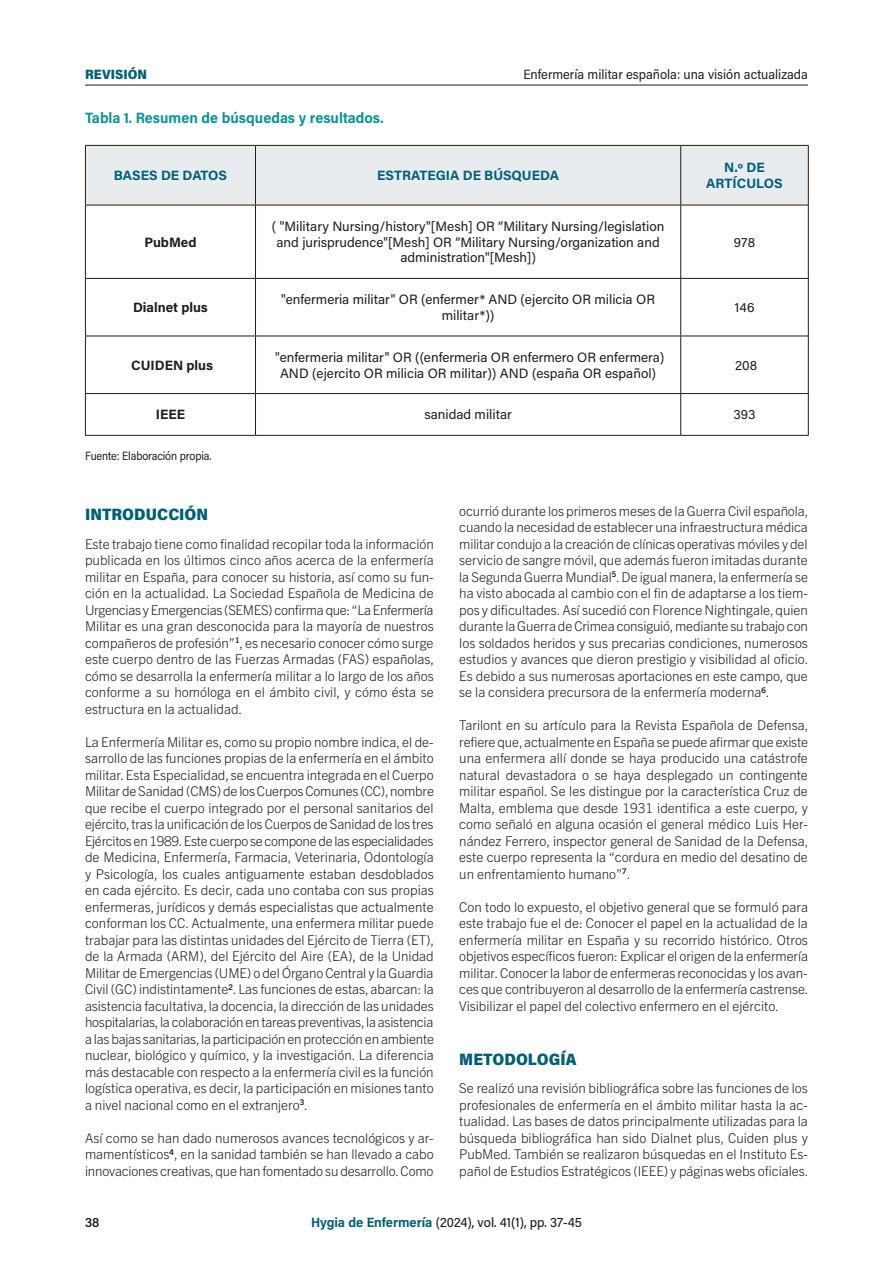
<style>
.page{position:relative;width:893px;height:1263px;background:#fff}
.page>*{position:absolute;margin:0;border:0;box-sizing:border-box;transform-origin:0 0}
.t1{font:900 16.5px "Acumin Pro Semi Cond";color:#006074}
.t2{font:700 15px "Acumin Pro Semi Cond";color:#099396}
.t3{font:300 13.5px/16.5px "Trade Gothic Next LT Pro";color:#1d1d1b;text-align:justify}
.t4{font:13.5px/15.8px "Acumin Pro";color:#1d1d1b;text-align:center}
.t5{font:13.5px "Acumin Pro Semi Cond";color:#1d1d1b}
.t6{font:700 13.5px/15.8px "Acumin Pro";color:#006074;text-align:center}
.t7{font:500 13.5px "Acumin Pro Semi Cond";color:#1d1d1b}
.t8{font:700 13.5px "Acumin Pro";color:#1d1d1b}
.t9{font:900 13.5px "Acumin Pro Semi Cond";color:#006074}
.t10{font:600 13.5px "Acumin Pro Semi Cond";color:#1d1d1b}
.t11{font:12px "Acumin Pro Semi Cond";letter-spacing:-.01em;color:#1d1d1b;scale:.95 1}
.s1{font-weight:700;color:#006074}
</style>
<div class="page">
<hr style="left:85px;top:85px;width:723px;height:1px;background:#1d1d1b">
<div style="left:86px;top:146px;width:722px;height:59px;background:#e8ecef"></div>
<hr style="left:85px;top:205px;width:1px;height:73px;background:#1d1d1b">
<hr style="left:255px;top:205px;width:1px;height:73px;background:#1d1d1b">
<hr style="left:680px;top:205px;width:1px;height:73px;background:#1d1d1b">
<hr style="left:808px;top:205px;width:1px;height:73px;background:#1d1d1b">
<hr style="left:85px;top:279px;width:1px;height:57px;background:#1d1d1b">
<hr style="left:255px;top:279px;width:1px;height:57px;background:#1d1d1b">
<hr style="left:680px;top:279px;width:1px;height:57px;background:#1d1d1b">
<hr style="left:808px;top:279px;width:1px;height:57px;background:#1d1d1b">
<hr style="left:85px;top:336px;width:1px;height:57px;background:#1d1d1b">
<hr style="left:255px;top:336px;width:1px;height:57px;background:#1d1d1b">
<hr style="left:680px;top:336px;width:1px;height:57px;background:#1d1d1b">
<hr style="left:808px;top:336px;width:1px;height:57px;background:#1d1d1b">
<hr style="left:85px;top:394px;width:1px;height:41px;background:#1d1d1b">
<hr style="left:255px;top:394px;width:1px;height:41px;background:#1d1d1b">
<hr style="left:680px;top:394px;width:1px;height:41px;background:#1d1d1b">
<hr style="left:808px;top:394px;width:1px;height:41px;background:#1d1d1b">
<hr style="left:85px;top:145px;width:170px;height:1px;background:#1d1d1b">
<hr style="left:85px;top:146px;width:1px;height:59px;background:#1d1d1b">
<hr style="left:255px;top:145px;width:426px;height:1px;background:#1d1d1b">
<hr style="left:255px;top:146px;width:1px;height:59px;background:#1d1d1b">
<hr style="left:681px;top:145px;width:128px;height:1px;background:#1d1d1b">
<hr style="left:680px;top:146px;width:1px;height:59px;background:#1d1d1b">
<hr style="left:808px;top:146px;width:1px;height:59px;background:#1d1d1b">
<hr style="left:85px;top:205px;width:170px;height:1px;background:#1d1d1b">
<hr style="left:255px;top:205px;width:426px;height:1px;background:#1d1d1b">
<hr style="left:681px;top:205px;width:128px;height:1px;background:#1d1d1b">
<hr style="left:85px;top:278px;width:170px;height:1px;background:#1d1d1b">
<hr style="left:255px;top:278px;width:426px;height:1px;background:#1d1d1b">
<hr style="left:681px;top:278px;width:128px;height:1px;background:#1d1d1b">
<hr style="left:85px;top:336px;width:170px;height:1px;background:#1d1d1b">
<hr style="left:255px;top:336px;width:426px;height:1px;background:#1d1d1b">
<hr style="left:681px;top:336px;width:128px;height:1px;background:#1d1d1b">
<hr style="left:85px;top:393px;width:170px;height:1px;background:#1d1d1b">
<hr style="left:255px;top:393px;width:426px;height:1px;background:#1d1d1b">
<hr style="left:681px;top:393px;width:128px;height:1px;background:#1d1d1b">
<hr style="left:85px;top:435px;width:170px;height:1px;background:#1d1d1b">
<hr style="left:255px;top:435px;width:426px;height:1px;background:#1d1d1b">
<hr style="left:681px;top:435px;width:128px;height:1px;background:#1d1d1b">
<p class="t9" style="left:85px;top:65px;width:64px">REVISIÓN</p>
<p class="t5" style="left:523px;top:65px;width:286px">Enfermería militar española: una visión actualizada</p>
<p class="t2" style="left:85px;top:107px;width:300px">Tabla 1. Resumen de búsquedas y resultados.</p>
<p class="t6" style="left:114px;top:167px;width:115px">BASES DE DATOS</p>
<p class="t6" style="left:377px;top:167px;width:184px">ESTRATEGIA DE BÚSQUEDA</p>
<p class="t6" style="left:706px;top:159px;width:78px">N.º DE<br>ARTÍCULOS</p>
<p class="t8" style="left:144px;top:232px;width:54px">PubMed</p>
<p class="t4" style="left:272px;top:218px;width:394px">( "Military Nursing/history"[Mesh] OR “Military Nursing/legislation and jurisprudence"[Mesh] OR “Military Nursing/organization and administration"[Mesh])</p>
<p class="t4" style="left:734px;top:234px;width:23px">978</p>
<p class="t8" style="left:133px;top:298px;width:76px">Dialnet plus</p>
<p class="t4" style="left:281px;top:291px;width:375px">"enfermeria militar" OR (enfermer* AND (ejercito OR milicia OR militar*))</p>
<p class="t4" style="left:735px;top:299px;width:21px">146</p>
<p class="t8" style="left:131px;top:355px;width:83px">CUIDEN plus</p>
<p class="t4" style="left:275px;top:349px;width:391px">"enfermeria militar" OR ((enfermeria OR enfermero OR enfermera)<br>AND (ejercito OR milicia OR militar)) AND (españa OR español)</p>
<p class="t4" style="left:735px;top:357px;width:24px">208</p>
<p class="t8" style="left:156px;top:405px;width:31px">IEEE</p>
<p class="t4" style="left:424px;top:406px;width:89px">sanidad militar</p>
<p class="t4" style="left:733px;top:406px;width:24px">393</p>
<p class="t11" style="left:85px;top:448px;width:135px">Fuente: Elaboración propia.</p>
<p class="t1" style="left:85px;top:503px;width:125px">INTRODUCCIÓN</p>
<p class="t3" style="left:85px;top:535px;width:351px">Este trabajo tiene como finalidad recopilar toda la información publicada en los últimos cinco años acerca de la enfermería militar en España, para conocer su historia, así como su fun&shy;ción en la actualidad. La Sociedad Española de Medicina de Urgencias y Emergencias (SEMES) confirma que: “La Enfermería Militar es una gran desconocida para la mayoría de nuestros compañeros de profesión”<sup>1</sup>, es necesario conocer cómo surge este cuerpo dentro de las Fuerzas Armadas (FAS) españolas, cómo se desarrolla la enfermería militar a lo largo de los años conforme a su homóloga en el ámbito civil, y cómo ésta se estructura en la actualidad.</p>
<p class="t3" style="left:85px;top:733px;width:351px">La Enfermería Militar es, como su propio nombre indica, el de&shy;sarrollo de las funciones propias de la enfermería en el ámbito militar. Esta Especialidad, se encuentra integrada en el Cuerpo Militar de Sanidad (CMS) de los Cuerpos Comunes (CC), nombre que recibe el cuerpo integrado por el personal sanitarios del ejército, tras la unificación de los Cuerpos de Sanidad de los tres Ejércitos en 1989. Este cuerpo se compone de las especialidades de Medicina, Enfermería, Farmacia, Veterinaria, Odontología y Psicología, los cuales antiguamente estaban desdoblados en cada ejército. Es decir, cada uno contaba con sus propias enfermeras, jurídicos y demás especialistas que actualmente conforman los CC. Actualmente, una enfermera militar puede trabajar para las distintas unidades del Ejército de Tierra (ET), de la Armada (ARM), del Ejército del Aire (EA), de la Unidad Militar de Emergencias (UME) o del Órgano Central y la Guardia Civil (GC) indistintamente<sup>2</sup>. Las funciones de estas, abarcan: la asistencia facultativa, la docencia, la dirección de las unidades hospitalarias, la colaboración en tareas preventivas, la asistencia a las bajas sanitarias, la participación en protección en ambiente nuclear, biológico y químico, y la investigación. La diferencia más destacable con respecto a la enfermería civil es la función logística operativa, es decir, la participación en misiones tanto a nivel nacional como en el extranjero<sup>3</sup>.</p>
<p class="t3" style="left:85px;top:1129px;width:350px">Así como se han dado numerosos avances tecnológicos y ar&shy;mamentísticos<sup>4</sup>, en la sanidad también se han llevado a cabo innovaciones creativas, que han fomentado su desarrollo. Como</p>
<p class="t3" style="left:459px;top:502px;width:351px">ocurrió durante los primeros meses de la Guerra Civil española, cuando la necesidad de establecer una infraestructura médica militar condujo a la creación de clínicas operativas móviles y del servicio de sangre móvil, que además fueron imitadas durante la Segunda Guerra Mundial<sup>5</sup>. De igual manera, la enfermería se ha visto abocada al cambio con el fin de adaptarse a los tiem&shy;pos y dificultades. Así sucedió con Florence Nightingale, quien durante la Guerra de Crimea consiguió, mediante su trabajo con los soldados heridos y sus precarias condiciones, numerosos estudios y avances que dieron prestigio y visibilidad al oficio.<br>Es debido a sus numerosas aportaciones en este campo, que se la considera precursora de la enfermería moderna<sup>6</sup>.</p>
<p class="t3" style="left:459px;top:716px;width:351px">Tarilont en su artículo para la Revista Española de Defensa, refiere que, actualmente en España se puede afirmar que existe una enfermera allí donde se haya producido una catástrofe natural devastadora o se haya desplegado un contingente militar español. Se les distingue por la característica Cruz de Malta, emblema que desde 1931 identifica a este cuerpo, y como señaló en alguna ocasión el general médico Luis Her&shy;nández Ferrero, inspector general de Sanidad de la Defensa, este cuerpo representa la “cordura en medio del desatino de un enfrentamiento humano”<sup>7</sup>.</p>
<p class="t3" style="left:459px;top:898px;width:351px">Con todo lo expuesto, el objetivo general que se formuló para este trabajo fue el de: Conocer el papel en la actualidad de la enfermería militar en España y su recorrido histórico. Otros objetivos específicos fueron: Explicar el origen de la enfermería militar. Conocer la labor de enfermeras reconocidas y los avan&shy;ces que contribuyeron al desarrollo de la enfermería castrense.<br>Visibilizar el papel del colectivo enfermero en el ejército.</p>
<p class="t1" style="left:459px;top:1047px;width:119px">METODOLOGÍA</p>
<p class="t3" style="left:459px;top:1079px;width:351px">Se realizó una revisión bibliográfica sobre las funciones de los profesionales de enfermería en el ámbito militar hasta la ac&shy;tualidad. Las bases de datos principalmente utilizadas para la búsqueda bibliográfica han sido Dialnet plus, Cuiden plus y PubMed. También se realizaron búsquedas en el Instituto Es&shy;pañol de Estudios Estratégicos (IEEE) y páginas webs oficiales.</p>
<p class="t10" style="left:85px;top:1213px;width:16px">38</p>
<p class="t7" style="left:311px;top:1213px;width:272px"><span class="s1">Hygia de Enfermería</span> (2024), vol. 41(1), pp. 37-45</p>
</div>
